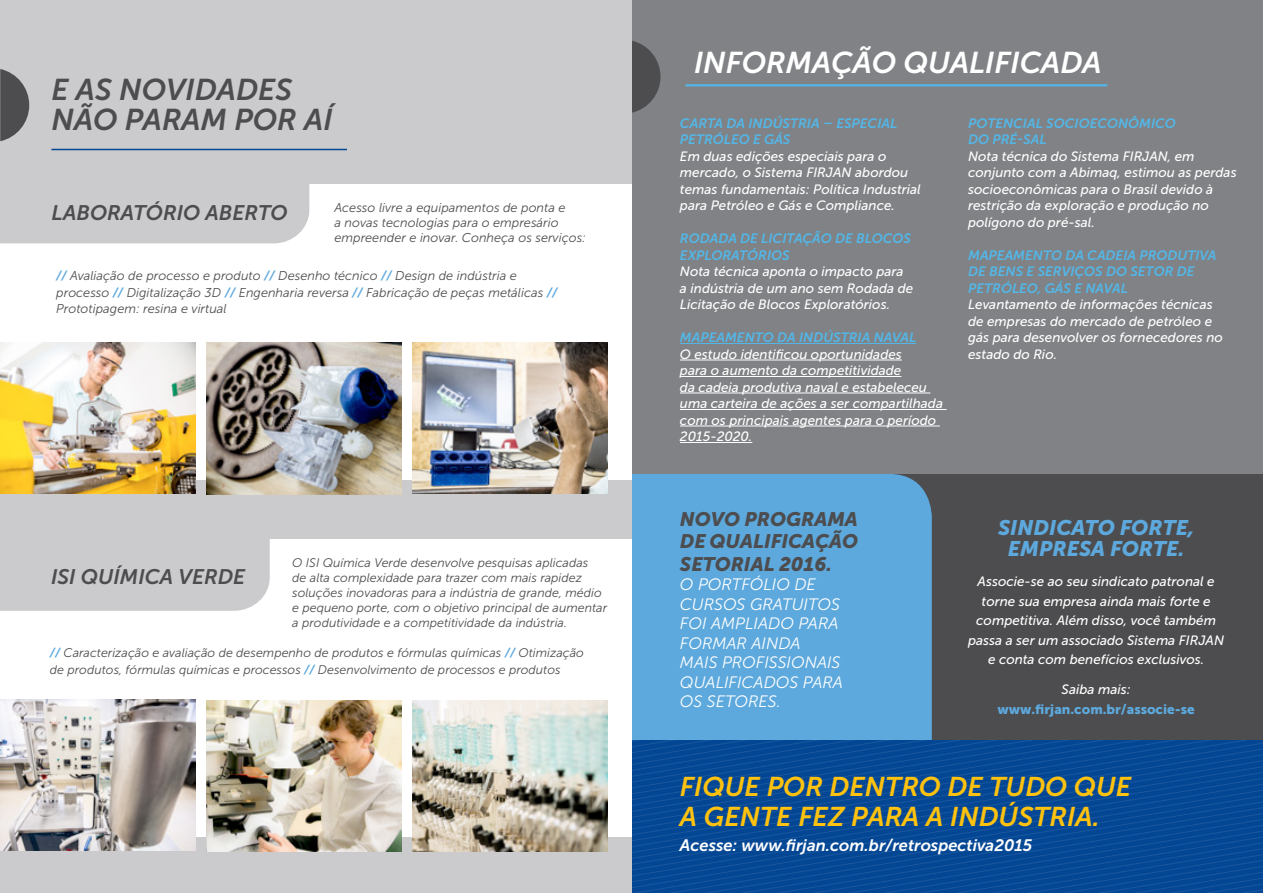
<style>
.page{position:relative;width:1263px;height:893px;background:#fff}
.page>*{position:absolute;margin:0;border:0;box-sizing:border-box;transform-origin:0 0}
.t1{font:italic 30px/30px "Museo Sans 700";color:#4d4d4f}
.t2{font:italic 30px "Museo Sans 700";color:#fff}
.t3{font:italic 27px/30px "Museo Sans 700";color:#ffc20e}
.t4{font:italic 21px "Museo Sans 700";color:#4d4d4f}
.t5{font:italic 21px/21px "Museo Sans 900";color:#5da9dd;text-align:center}
.t6{font:italic 19.5px/22.5px "Museo Sans 900";color:#4d4d4f;text-align:justify}
.t7{font:italic 16.5px "Museo Sans 300";color:#fff}
.t8{font:italic 16.5px "Museo Sans 700";color:#fff}
.t9{font:italic 13.5px/16.5px "Museo Sans 500";color:#fff}
.t10{font:italic 13.5px/16.5px "Museo Sans 700";color:#53b7e8}
.t11{font:13.5px "Museo Sans 900";color:#5da9dd}
.t12{font:italic 12.75px/15px "Museo Sans 300";color:#4d4d4f}
.t13{font:italic 12.45px/15px "Museo Sans 300";color:#4d4d4f}
.s1{font-family:"Museo Sans 700";color:#5da9dd}
</style>
<div class="page">
<div style="left:631px;top:0;width:632px;height:486px;background:#808285"></div>
<div style="left:631px;top:474px;width:632px;height:278px;background:#4d4d4f"></div>
<div style="left:631px;top:474px;width:301px;height:266px;background:#5da9dd"></div>
<hr style="left:680px;top:343px;width:236px;height:1px;background:#53b7e8">
<hr style="left:680px;top:360px;width:222px;height:1px;background:#fff">
<hr style="left:680px;top:376px;width:221px;height:1px;background:#fff">
<hr style="left:680px;top:393px;width:250px;height:1px;background:#fff">
<hr style="left:680px;top:409px;width:266px;height:1px;background:#fff">
<hr style="left:680px;top:426px;width:260px;height:1px;background:#fff">
<hr style="left:680px;top:442px;width:72px;height:1px;background:#fff">
<hr style="left:685px;top:84px;width:422px;height:2px;background:#53b7e8">
<svg style="left:631px;top:41px;width:29px;height:72px"></svg>
<svg style="left:631px;top:886px;width:632px;height:6px;background:#074995"></svg>
<svg style="left:631px;top:881px;width:632px;height:5px;background:#074995"></svg>
<svg style="left:631px;top:875px;width:632px;height:6px;background:#074995"></svg>
<svg style="left:631px;top:869px;width:632px;height:6px;background:#074995"></svg>
<svg style="left:631px;top:863px;width:632px;height:6px;background:#074995"></svg>
<svg style="left:631px;top:858px;width:632px;height:5px;background:#074995"></svg>
<svg style="left:631px;top:852px;width:632px;height:6px;background:#074995"></svg>
<svg style="left:631px;top:846px;width:632px;height:6px;background:#074995"></svg>
<svg style="left:631px;top:841px;width:632px;height:5px;background:#074995"></svg>
<svg style="left:631px;top:835px;width:632px;height:6px;background:#074995"></svg>
<svg style="left:632px;top:829px;width:631px;height:6px;background:#064895"></svg>
<svg style="left:632px;top:823px;width:631px;height:6px;background:#064895"></svg>
<svg style="left:632px;top:818px;width:631px;height:5px;background:#064895"></svg>
<svg style="left:632px;top:812px;width:631px;height:6px;background:#064895"></svg>
<svg style="left:632px;top:806px;width:631px;height:6px;background:#064895"></svg>
<svg style="left:631px;top:740px;width:632px;height:66px;background:#074995"></svg>
<div style="left:0;top:0;width:631px;height:893px;background:#cbcbcd"></div>
<div style="left:0;top:184px;width:631px;height:296px;background:#fff"></div>
<div style="left:0;top:540px;width:631px;height:297px;background:#fff"></div>
<div style="left:0;top:184px;width:309px;height:59px;background:#cbcbcd"></div>
<div style="left:0;top:539px;width:270px;height:72px;background:#cbcbcd"></div>
<img style="left:412px;top:342px;width:196px;height:151px">
<img style="left:412px;top:700px;width:196px;height:151px">
<img style="left:206px;top:342px;width:196px;height:152px">
<img style="left:206px;top:700px;width:196px;height:151px">
<img style="left:0;top:342px;width:196px;height:151px">
<img style="left:0;top:699px;width:196px;height:151px">
<hr style="left:51px;top:149px;width:296px;height:1px;background:#034694">
<svg style="left:0;top:69px;width:29px;height:72px"></svg>
<h1 class="t1" style="left:51px;top:75px;width:153px">E AS NOVIDAD</h1>
<h1 class="t1" style="left:51px;top:75px;width:283px;text-indent:207px">ES<br>NÃO PARAM POR AÍ</h1>
<h3 class="t4" style="left:51px;top:201px;width:238px">LABORATÓRIO ABERTO</h3>
<p class="t12" style="left:334px;top:200px;width:253px">Acesso livre a equipamentos de ponta e<br>a novas tecnologias para o empresário empreender e inovar. Conheça os serviços:</p>
<p class="t12" style="left:56px;top:268px;width:502px;line-height:16.5px"><span class="s1">//</span> Avaliação de processo e produto <span class="s1">//</span> Desenho técnico <span class="s1">//</span> Design de indústria e processo <span class="s1">//</span> Digitalização 3D <span class="s1">//</span> Engenharia reversa <span class="s1">//</span> Fabricação de peças metálicas <span class="s1">//<br></span>Prototipagem: resina e virtual</p>
<h3 class="t4" style="left:51px;top:565px;width:141px">ISI QUÍMICA VER</h3>
<h3 class="t4" style="left:218px;top:565px;width:29px">DE</h3>
<p class="t13" style="left:292px;top:555px;width:316px">O ISI Química Verde desenvolve pesquisas aplicadas<br>de alta complexidade para trazer com mais rapidez soluções inovadoras para a indústria de grande, médio e pequeno porte, com o objetivo principal de aumentar a produtividade e a competitividade da indústria.</p>
<p class="t13" style="left:50px;top:645px;width:535px;line-height:16.5px"><span class="s1">//</span> Caracterização e avaliação de desempenho de produtos e fórmulas químicas <span class="s1">//</span> Otimização de produtos, fórmulas químicas e processos <span class="s1">//</span> Desenvolvimento de processos e produtos</p>
<h1 class="t2" style="left:694px;top:46px;width:252px">INFORMA ÇÃO QUALI</h1>
<h1 class="t2" style="left:994px;top:46px;width:68px">FICADA</h1>
<p class="t10" style="left:680px;top:115px;width:219px">CAR TA DA INDÚSTR IA – ESPECIAL<br>PETRÓLEO E GÁS</p>
<p class="t9" style="left:680px;top:148px;width:242px">Em duas edições especiais para o mercado, o Sistema FIRJAN abordou temas fundamentais: Política Industrial para Petróleo e Gás e Compliance.</p>
<p class="t10" style="left:680px;top:230px;width:231px">RODADA DE LICITAÇÃO DE BLOCOS<br>EXPLORATÓR IOS</p>
<p class="t9" style="left:680px;top:263px;width:235px">Nota técnica aponta o impacto para a indústria de um ano sem Rodada de<br>Licitação de Blocos Exploratórios.</p>
<p class="t10" style="left:680px;top:329px;width:238px">MAPEAMEN TO DA INDÚSTR IA NAVAL</p>
<p class="t9" style="left:680px;top:346px;width:265px">O estudo identificou oportunidades<br>para o aumento da competitividade<br>da cadeia produtiva naval e estabeleceu uma carteira de ações a ser compartilhada com os principais agentes para o período 2015-2020.</p>
<p class="t10" style="left:968px;top:115px;width:209px;text-indent:55px">IAL SOCIOECONÔMICO<br>DO PRÉ-SAL</p>
<p class="t9" style="left:968px;top:148px;width:270px">Nota técnica do Sistema FIRJAN, em conjunto com a Abimaq, estimou as perdas socioeconômicas para o Brasil devido à restrição da exploração e produção no polígono do pré-sal.</p>
<p class="t10" style="left:968px;top:247px;width:250px">MAPEAMENTO DA CADEIA PRODUTIVA<br>DE BENS</p>
<p class="t10" style="left:968px;top:115px;width:38px">POTENC</p>
<p class="t10" style="left:968px;top:263px;width:228px;text-indent:58px">E SERVIÇOS DO SETOR DE<br>PETRÓLEO, GÁS E NAVAL</p>
<p class="t9" style="left:968px;top:296px;width:256px">Levantamento de informações técnicas de empresas do mercado de petróleo e gás para desenvolver os fornecedores no estado do Rio.</p>
<h3 class="t6" style="left:680px;top:507px;width:180px">NOVO PROGRAMA DE QUALIFICAÇÃO SETORIAL 2016.</h3>
<p class="t7" style="left:680px;top:576px;width:30px">O portf</p>
<p class="t7" style="left:750px;top:576px;width:23px">ólio</p>
<p class="t7" style="left:794px;top:576px;width:22px">de</p>
<p class="t7" style="left:680px;top:595px;width:12px">cursos</p>
<p class="t7" style="left:750px;top:595px;width:11px">gratuitos</p>
<p class="t7" style="left:680px;top:615px;width:10px">foi</p>
<p class="t7" style="left:711px;top:615px;width:11px">amplia</p>
<p class="t7" style="left:768px;top:615px;width:41px">do para</p>
<p class="t7" style="left:680px;top:634px;width:12px">formar</p>
<p class="t7" style="left:751px;top:634px;width:49px">ain da</p>
<p class="t7" style="left:680px;top:654px;width:11px">mais</p>
<p class="t7" style="left:722px;top:654px;width:11px">profissionais</p>
<p class="t7" style="left:680px;top:673px;width:24px">qualifica</p>
<p class="t7" style="left:764px;top:673px;width:50px">dos para</p>
<p class="t7" style="left:680px;top:693px;width:38px">os setores</p>
<p class="t7" style="left:777px;top:693px;width:6px">.</p>
<h3 class="t5" style="left:998px;top:517px;width:198px">SINDICATO FORTE,<br>EMPRESA FORTE.</h3>
<p class="t9" style="left:968px;top:572px;width:257px;line-height:19.5px;text-align:center">Associe-se ao seu sindicato patronal e torne sua empresa ainda mais forte e competitiva. Além disso, você também passa a ser um associado Sistema FIRJAN e conta com benefícios exclusivos.</p>
<p class="t9" style="left:1061px;top:681px;width:71px">Saiba mais:</p>
<p class="t11" style="left:997px;top:701px;width:199px">www.firjan.com.br/associe-se</p>
<h2 class="t3" style="left:680px;top:771px;width:452px">FIQ UE POR DENTRO DE TUDO Q UE<br>A GEN</h2>
<h2 class="t3" style="left:760px;top:801px;width:341px">TE FEZ PARA A INDÚSTRIA.</h2>
<p class="t8" style="left:680px;top:836px;width:354px">ACESSE: WWW.FIRJAN.COM.BR/RETROSPECTIVA2015</p>
</div>
